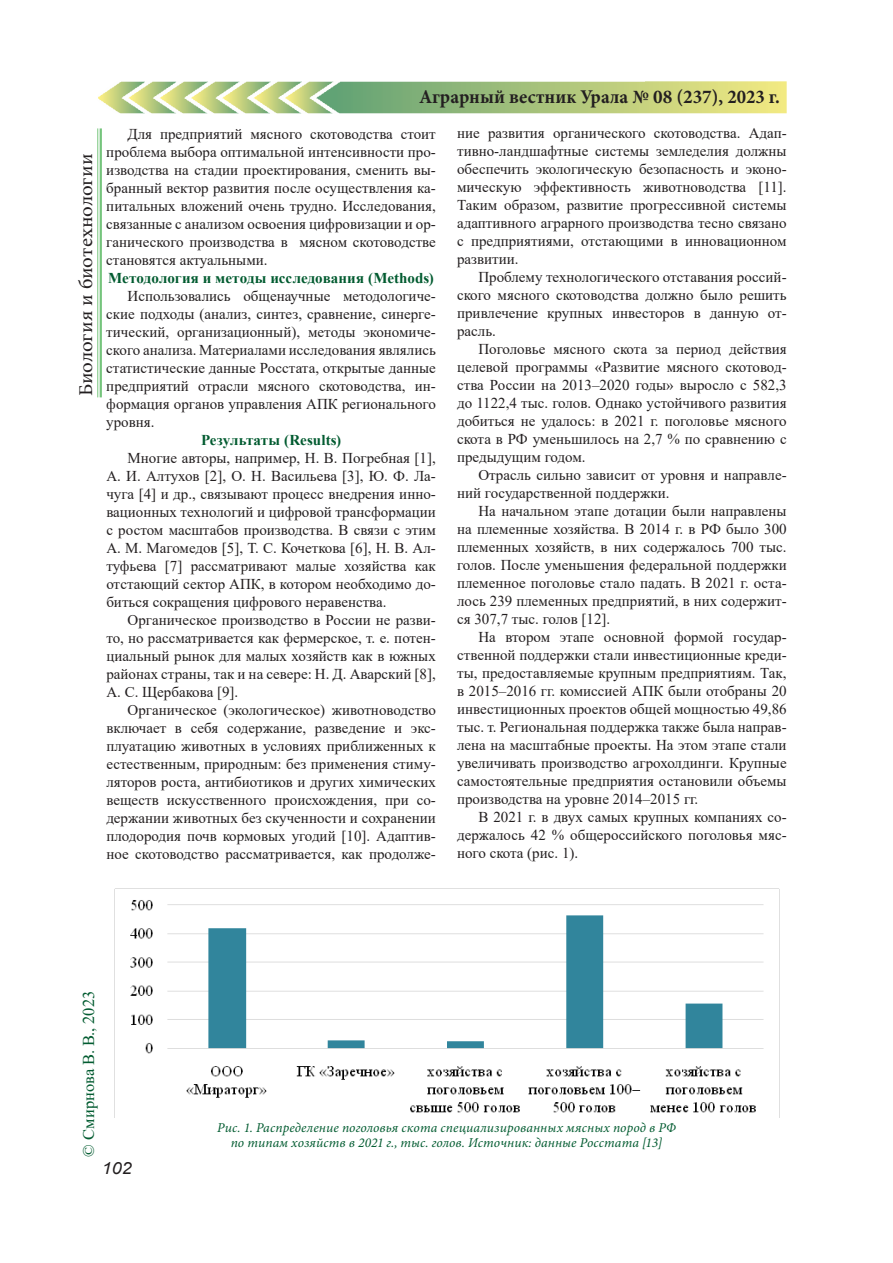
<style>
.page{position:relative;width:893px;height:1263px;background:#fff}
.page>*{position:absolute;margin:0;border:0;box-sizing:border-box;transform-origin:0 0}
.t1{font:700 19.5px "Minion Pro";color:#231f20;scale:.96 1}
.t2{font:19.5px "Minion Pro";letter-spacing:-.01em;color:#231f20;scale:1.08 1}
.t3{font:italic 16.8px "Arial";color:#231f20;scale:1.08 1}
.t4{font:16.5px "Times New Roman";letter-spacing:-.005em;color:#025b30}
.t5{font:15px/18px "Times New Roman";color:#231f20;text-align:justify}
.t6{font:700 15px "Times New Roman";letter-spacing:.005em;color:#025b30}
.t7{font:italic 13.5px/15px "Minion Pro";letter-spacing:.01em;color:#025b30;text-align:center}
</style>
<div class="page">
<hr style="left:100px;top:128px;width:2px;height:269px;background:#40ae49">
<hr style="left:97px;top:128px;width:1px;height:269px;background:#40ae49">
<img style="left:98px;top:81px;width:689px;height:32px">
<img style="left:115px;top:888px;width:664px;height:225px">
<h1 class="t2" style="left:73px;top:396px;width:226px;rotate:-90deg">Биология и биотехнологии</h1>
<h1 class="t1" style="left:419px;top:83px;width:377px">Аграрный вестник Урала № 08 (237), 2023 г.</h1>
<p class="t5" style="left:106px;top:124px;width:331px;text-indent:21px">Для предприятий мясного скотоводства стоит проблема выбора оптимальной интенсивности про&shy;изводства на стадии проектирования, сменить вы&shy;бранный вектор развития после осуществления ка&shy;питальных вложений очень трудно. Исследования, связанные с анализом освоения цифровизации и ор&shy;ганического производства в мясном скотоводстве становятся актуальными.</p>
<p class="t6" style="left:108px;top:267px;width:327px">Методология и методы исследования (Methods)</p>
<p class="t5" style="left:106px;top:286px;width:331px;text-indent:21px">Использовались общенаучные методологиче&shy;ские подходы (анализ, синтез, сравнение, синерге&shy;тический, организационный), методы экономиче&shy;ского анализа. Материалами исследования являлись статистические данные Росстата, открытые данные предприятий отрасли мясного скотоводства, ин&shy;формация органов управления АПК регионального уровня.</p>
<p class="t6" style="left:201px;top:429px;width:142px">Результаты (Results)</p>
<p class="t5" style="left:106px;top:448px;width:331px;text-indent:21px">Многие авторы, например, Н. В. Погребная [1], А. И. Алтухов [2], О. Н. Васильева [3], Ю. Ф. Ла&shy;чуга [4] и др., связывают процесс внедрения инно&shy;вационных технологий и цифровой трансформации с ростом масштабов производства. В связи с этим А. М. Магомедов [5], Т. С. Кочеткова [6], Н. В. Ал&shy;туфьева [7] рассматривают малые хозяйства как отстающий сектор АПК, в котором необходимо до&shy;биться сокращения цифрового неравенства.</p>
<p class="t5" style="left:106px;top:610px;width:331px;text-indent:21px">Органическое производство в России не разви&shy;то, но рассматривается как фермерское, т. е. потен&shy;циальный рынок для малых хозяйств как в южных районах страны, так и на севере: Н. Д. Аварский [8], А. С. Щербакова [9].</p>
<p class="t5" style="left:106px;top:700px;width:331px;text-indent:21px">Органическое (экологическое) животноводство включает в себя содержание, разведение и экс&shy;плуатацию животных в условиях приближенных к естественным, природным: без применения стиму&shy;ляторов роста, антибиотиков и других химических веществ искусственного происхождения, при со&shy;держании животных без скученности и сохранении плодородия почв кормовых угодий [10]. Адаптив&shy;ное скотоводство рассматривается, как продолже-</p>
<p class="t5" style="left:457px;top:123px;width:331px">ние развития органического скотоводства. Адап&shy;тивно-ландшафтные системы земледелия должны обеспечить экологическую безопасность и эконо&shy;мическую эффективность животноводства [11].<br>Таким образом, развитие прогрессивной системы адаптивного аграрного производства тесно связано с предприятиями, отстающими в инновационном развитии.</p>
<p class="t5" style="left:457px;top:267px;width:331px;text-indent:21px">Проблему технологического отставания россий&shy;ского мясного скотоводства должно было решить привлечение крупных инвесторов в данную от&shy;расль.</p>
<p class="t5" style="left:457px;top:339px;width:331px;text-indent:21px">Поголовье мясного скота за период действия целевой программы «Развитие мясного скотовод&shy;ства России на 2013–2020 годы» выросло с 582,3 до 1122,4 тыс. голов. Однако устойчивого развития добиться не удалось: в 2021 г. поголовье мясного скота в РФ уменьшилось на 2,7 % по сравнению с предыдущим годом.</p>
<p class="t5" style="left:457px;top:465px;width:331px;text-indent:21px">Отрасль сильно зависит от уровня и направле&shy;ний государственной поддержки.</p>
<p class="t5" style="left:457px;top:501px;width:331px;text-indent:21px">На начальном этапе дотации были направлены на племенные хозяйства. В 2014 г. в РФ было 300 племенных хозяйств, в них содержалось 700 тыс. голов. После уменьшения федеральной поддержки племенное поголовье стало падать. В 2021 г. оста&shy;лось 239 племенных предприятий, в них содержит&shy;ся 307,7 тыс. голов [12].</p>
<p class="t5" style="left:457px;top:627px;width:331px;text-indent:21px">На втором этапе основной формой государ&shy;ственной поддержки стали инвестиционные креди&shy;ты, предоставляемые крупным предприятиям. Так, в 2015–2016 гг. комиссией АПК были отобраны 20 инвестиционных проектов общей мощностью 49,86 тыс. т. Региональная поддержка также была направ&shy;лена на масштабные проекты. На этом этапе стали увеличивать производство агрохолдинги. Крупные самостоятельные предприятия остановили объемы производства на уровне 2014–2015 гг.</p>
<p class="t5" style="left:457px;top:807px;width:331px;text-indent:21px">В 2021 г. в двух самых крупных компаниях со&shy;держалось 42 % общероссийского поголовья мяс&shy;ного скота (рис. 1).</p>
<p class="t4" style="left:77px;top:1157px;width:167px;rotate:-90deg">© Смирнова В. В., 2023</p>
<p class="t7" style="left:217px;top:1120px;width:460px">Рис. 1. Распределение поголовья скота специализированных мясных пород в РФ по типам хозяйств в 2021 г., тыс. голов. Источник: данные Росстата [13]</p>
<p class="t3" style="left:102px;top:1157px;width:29px">102</p>
</div>
